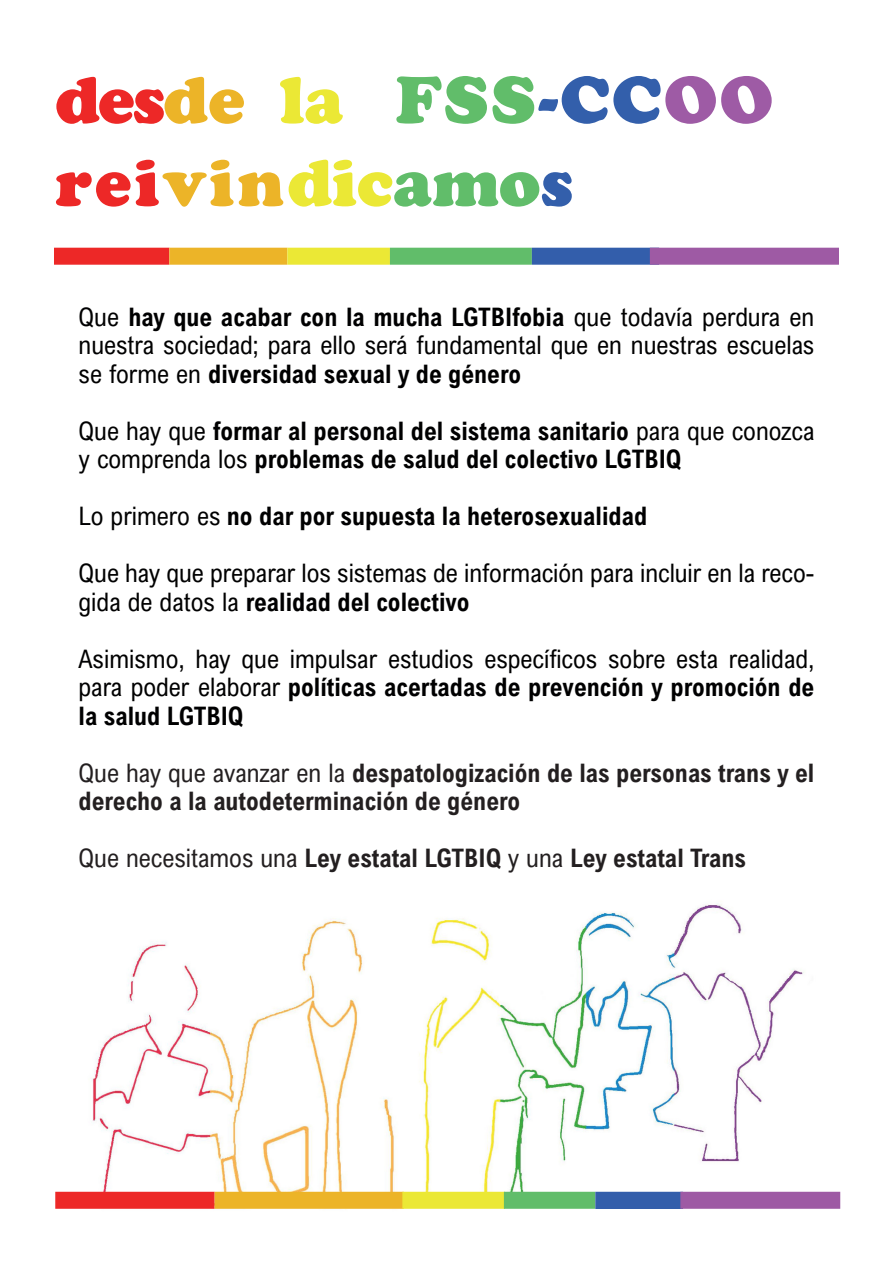
<style>
.page{position:relative;width:893px;height:1263px;background:#fff}
.page>*{position:absolute;margin:0;border:0;box-sizing:border-box;transform-origin:0 0}
.t1{font:900 69px "Cooper";letter-spacing:.015em;color:#ed2827}
.t2{font:25.5px/28.5px "Arial Nova Cond";color:#000001;text-align:justify}
.t3{font:700 25.5px/28.5px "Arial Nova Cond";color:#000001}
.t4{font:700 25.5px/28.5px "Arial Nova Cond";color:#231f20}
.s1{color:#ecb428}
.s2{color:#ebe835}
.s3{color:#61bd6a}
.s4{color:#335fab}
.s5{color:#9e5ba5}
.s6{font-weight:700}
.s7{font-weight:400}
</style>
<div class="page">
<img style="left:55px;top:903px;width:775px;height:307px">
<div style="left:54px;top:248px;width:115px;height:17px;background:#ed2827;border:2px solid #ed2827"></div>
<div style="left:169px;top:248px;width:118px;height:17px;background:#ecb428;border:2px solid #ecb428"></div>
<div style="left:287px;top:248px;width:103px;height:17px;background:#ebe835;border:2px solid #ebe835"></div>
<div style="left:390px;top:248px;width:142px;height:17px;background:#61bd6a;border:2px solid #61bd6a"></div>
<div style="left:532px;top:248px;width:127px;height:17px;background:#335eab;border:2px solid #335eab"></div>
<div style="left:650px;top:248px;width:189px;height:17px;background:#9e5aa4;border:2px solid #9e5aa4"></div>
<div style="left:55px;top:1192px;width:160px;height:17px;background:#ed2827;border:2px solid #ed2827"></div>
<div style="left:215px;top:1192px;width:189px;height:17px;background:#ecb428;border:2px solid #ecb428"></div>
<div style="left:402px;top:1192px;width:103px;height:17px;background:#ebe835;border:2px solid #ebe835"></div>
<div style="left:504px;top:1192px;width:91px;height:17px;background:#61bd6a;border:2px solid #61bd6a"></div>
<div style="left:595px;top:1192px;width:88px;height:17px;background:#335eab"></div>
<div style="left:680px;top:1192px;width:160px;height:17px;background:#9e5aa4;border:2px solid #9e5aa4"></div>
<p class="t1" style="left:55px;top:60px;width:719px">des<span class="s1">de</span> <span class="s2">la</span> <span class="s3">FSS</span><span class="s4">-CC</span><span class="s5">OO</span></p>
<p class="t1" style="left:55px;top:142px;width:520px">rei<span class="s1">vin</span><span class="s2">dic</span><span class="s3">amo</span><span class="s4">s</span></p>
<p class="t2" style="left:79px;top:302px;width:737px">Que <span class="s6">hay que acabar con la mucha LGTBIfobia</span> que todavía perdura en nuestra sociedad; para ello será fundamental que en nuestras escuelas se forme en <span class="s6">diversidad sexual y de género</span></p>
<p class="t3" style="left:79px;top:416px;width:737px"><span class="s7">Que hay que</span> formar al personal del sistema sanitario <span class="s7">para que conozca y comprenda los</span> problemas de salud del colectivo LGTBIQ</p>
<p class="t3" style="left:79px;top:501px;width:570px"><span class="s7">Lo primero es</span> no dar por supuesta la heterosexualidad</p>
<p class="t2" style="left:79px;top:559px;width:737px">Que hay que preparar los sistemas de información para incluir en la reco&shy;gida de datos la <span class="s6">realidad del colectivo</span></p>
<p class="t2" style="left:79px;top:644px;width:737px">Asimismo, hay que impulsar estudios específicos sobre esta realidad, para poder elaborar <span class="s6">políticas acertadas de prevención y promoción de la salud LGTBIQ</span></p>
<p class="t4" style="left:79px;top:758px;width:737px"><span class="s7">Que hay que avanzar en la</span> despatologización de las personas trans y el derecho a la autodeterminación de género</p>
<p class="t4" style="left:79px;top:843px;width:669px"><span class="s7">Que necesitamos una</span> Ley estatal LGTBIQ <span class="s7">y una</span> Ley estatal Trans</p>
</div>
